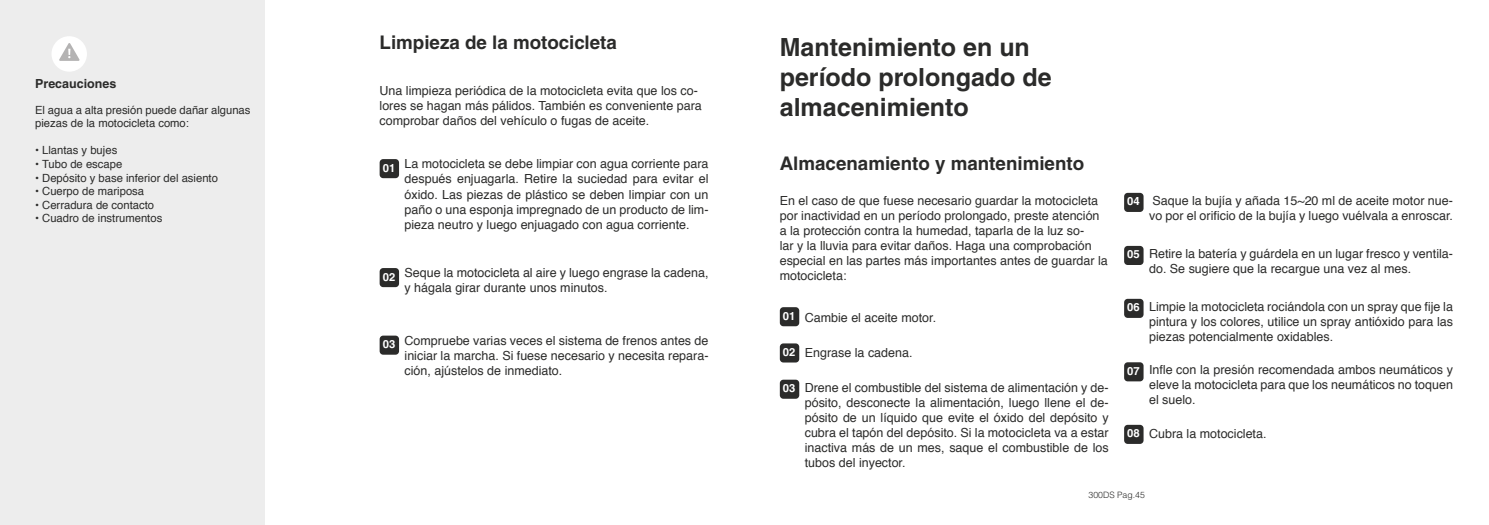
<style>
.page{position:relative;width:1489px;height:525px;background:#fff}
.page>*{position:absolute;margin:0;border:0;box-sizing:border-box;transform-origin:0 0}
.t1{font:700 25px/30px "Helvetica LT";color:#2b2b2a}
.t2{font:700 18.75px "Helvetica LT";color:#2b2b2a}
.t3{font:12.5px/15px "Helvetica";color:#2b2b2a}
.t4{font:700 12.5px "Helvetica LT";color:#2b2b2a}
.t5{font:11.25px/13.5px "Helvetica";color:#2b2b2a}
.t6{font:700 11.25px "Helvetica LT";color:#fff}
.t7{font:300 8.75px "Helvetica LT";color:#2b2b2a}
.s1{font-family:"Helvetica LT";font-weight:700;font-size:11.25px;color:#fff}
</style>
<div class="page">
<div style="left:0;top:0;width:264px;height:524px;background:#ededed"></div>
<div style="left:51px;top:36px;width:36px;height:36px;background:#fff;border-radius:50%"></div>
<svg style="left:59px;top:43px;width:21px;height:18px"></svg>
<div style="left:379px;top:159px;width:20px;height:19px;background:#2b2b2a;border-radius:4px"></div>
<div style="left:379px;top:268px;width:20px;height:19px;background:#2b2b2a;border-radius:4px"></div>
<div style="left:379px;top:335px;width:20px;height:19px;background:#2b2b2a;border-radius:4px"></div>
<div style="left:779px;top:307px;width:20px;height:19px;background:#2b2b2a;border-radius:4px"></div>
<div style="left:779px;top:343px;width:20px;height:19px;background:#2b2b2a;border-radius:4px"></div>
<div style="left:779px;top:379px;width:20px;height:19px;background:#2b2b2a;border-radius:4px"></div>
<div style="left:1124px;top:424px;width:19px;height:19px;background:#2b2b2a;border-radius:4px"></div>
<div style="left:1124px;top:193px;width:19px;height:19px;background:#2b2b2a;border-radius:4px"></div>
<div style="left:1124px;top:246px;width:19px;height:19px;background:#2b2b2a;border-radius:4px"></div>
<div style="left:1124px;top:298px;width:19px;height:20px;background:#2b2b2a;border-radius:4px"></div>
<div style="left:1124px;top:362px;width:19px;height:19px;background:#2b2b2a;border-radius:4px"></div>
<p class="t4" style="left:35px;top:76px;width:83px">Precauciones</p>
<p class="t5" style="left:35px;top:103px;width:217px">El agua a alta presión puede dañar algunas piezas de la motocicleta como:</p>
<p class="t5" style="left:35px;top:144px;width:84px">• Llantas y bujes</p>
<p class="t5" style="left:35px;top:157px;width:89px">• Tubo de escape</p>
<p class="t5" style="left:35px;top:171px;width:184px">• Depósito y base inferior del asiento</p>
<p class="t5" style="left:35px;top:184px;width:110px">• Cuerpo de mariposa</p>
<p class="t5" style="left:35px;top:198px;width:120px">• Cerradura de contacto</p>
<p class="t5" style="left:35px;top:211px;width:129px">• Cuadro de instrumentos</p>
<h2 class="t2" style="left:379px;top:31px;width:239px">Limpieza de la motocicleta</h2>
<p class="t3" style="left:379px;top:84px;width:324px">Una limpieza periódica de la motocicleta evita que los co&shy;lores se hagan más pálidos. También es conveniente para comprobar daños del vehículo o fugas de aceite.</p>
<p class="t6" style="left:383px;top:161px;width:14px">01</p>
<p class="t3" style="left:404px;top:157px;width:305px;text-align:justify">La motocicleta se debe limpiar con agua corriente para después enjuagarla. Retire la suciedad para evitar el óxido. Las piezas de plástico se deben limpiar con un paño o una esponja impregnado de un producto de lim&shy;pieza neutro y luego enjuagado con agua corriente.</p>
<p class="t6" style="left:383px;top:269px;width:14px">02</p>
<p class="t3" style="left:404px;top:266px;width:305px">Seque la motocicleta al aire y luego engrase la cadena, y hágala girar durante unos minutos.</p>
<p class="t6" style="left:383px;top:337px;width:14px">03</p>
<p class="t3" style="left:404px;top:333px;width:305px;text-align:justify">Compruebe varias veces el sistema de frenos antes de iniciar la marcha. Si fuese necesario y necesita repara&shy;ción, ajústelos de inmediato.</p>
<h1 class="t1" style="left:779px;top:31px;width:273px">Mantenimiento en un período prolongado de almacenimiento</h1>
<h2 class="t2" style="left:779px;top:152px;width:306px">Almacenamiento y mantenimiento</h2>
<p class="t3" style="left:779px;top:193px;width:329px">En el caso de que fuese necesario guardar la motocicleta por inactividad en un período prolongado, preste atención a la protección contra la humedad, taparla de la luz so-<br>lar y la lluvia para evitar daños. Haga una comprobación especial en las partes más importantes antes de guardar la motocicleta:</p>
<p class="t3" style="left:783px;top:310px;width:155px"><span class="s1">01</span> Cambie el aceite motor.</p>
<p class="t3" style="left:783px;top:345px;width:131px"><span class="s1">02</span> Engrase la cadena.</p>
<p class="t3" style="left:804px;top:380px;width:305px;text-align:justify">Drene el combustible del sistema de alimentación y de&shy;pósito, desconecte la alimentación, luego llene el de&shy;pósito de un líquido que evite el óxido del depósito y cubra el tapón del depósito. Si la motocicleta va a estar inactiva más de un mes, saque el combustible de los tubos del inyector.</p>
<p class="t6" style="left:783px;top:381px;width:14px">03</p>
<p class="t6" style="left:1127px;top:194px;width:14px">04</p>
<p class="t3" style="left:1148px;top:193px;width:305px">Saque la bujía y añada 15~20 ml de aceite motor nue&shy;vo por el orificio de la bujía y luego vuélvala a enroscar.</p>
<p class="t6" style="left:1127px;top:247px;width:14px">05</p>
<p class="t3" style="left:1148px;top:246px;width:305px">Retire la batería y guárdela en un lugar fresco y ventila&shy;do. Se sugiere que la recargue una vez al mes.</p>
<p class="t6" style="left:1127px;top:300px;width:14px">06</p>
<p class="t6" style="left:1127px;top:364px;width:14px">07</p>
<p class="t3" style="left:1148px;top:299px;width:305px;text-align:justify">Limpie la motocicleta rociándola con un spray que fije la pintura y los colores, utilice un spray antióxido para las piezas potencialmente oxidables.</p>
<p class="t3" style="left:1148px;top:362px;width:305px;text-align:justify">Infle con la presión recomendada ambos neumáticos y eleve la motocicleta para que los neumáticos no toquen el suelo.</p>
<p class="t3" style="left:1127px;top:426px;width:141px"><span class="s1">08</span> Cubra la motocicleta.</p>
<p class="t7" style="left:1088px;top:489px;width:58px">300DS Pag.45</p>
</div>
